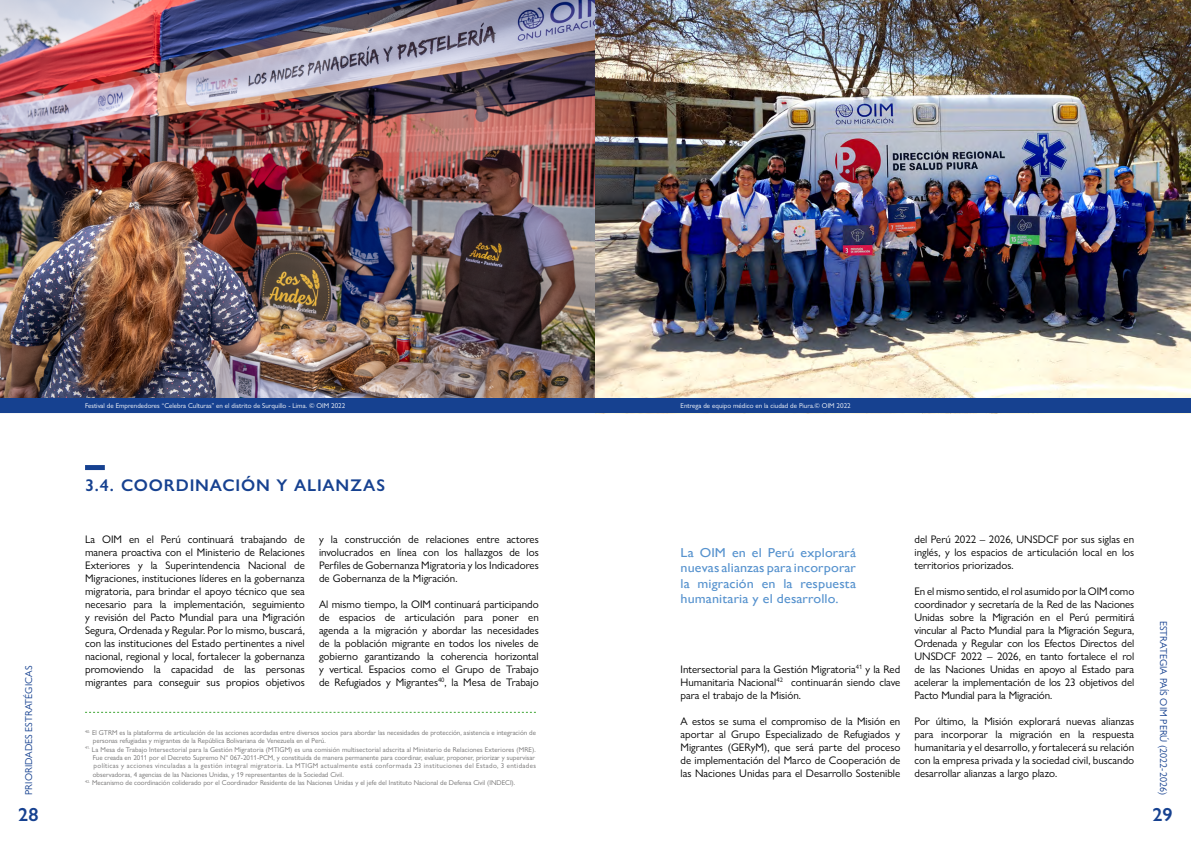
<style>
.page{position:relative;width:1191px;height:842px;background:#fff}
.page>*{position:absolute;margin:0;border:0;box-sizing:border-box;transform-origin:0 0}
.t1{font:600 19px "Gill Sans Nova";color:#164190}
.t2{font:600 17px "Gill Sans Nova";letter-spacing:.05em;color:#164190}
.t3{font:500 12.9px/15.5px "Gill Sans Nova";letter-spacing:.01em;color:#5692ce;text-align:justify;scale:1.08 1}
.t4{font:11px/13px "Gill Sans Nova";color:#000;text-align:justify}
.t5{font:10px "Gill Sans Nova";color:#164190}
.t6{font:7px/8.4px "Gill Sans Nova";color:#706f6f}
.t7{font:7px "Gill Sans Nova";color:#fff}
</style>
<div class="page">
<div style="left:85px;top:465px;width:20px;height:5px;background:#164190"></div>
<img style="left:0;top:0;width:595px;height:398px">
<div style="left:0;top:398px;width:595px;height:15px;background:#164190"></div>
<svg style="left:85px;top:712px;width:451px;height:1px"></svg>
<img style="left:595px;top:0;width:596px;height:398px">
<div style="left:595px;top:398px;width:596px;height:15px;background:#164190"></div>
<p class="t7" style="left:85px;top:402px;width:262px">Festival de Emprendedores “Celebra Culturas” en el distrito de Surquillo - Lima. © OIM 2022</p>
<p class="t7" style="left:680px;top:402px;width:172px">Entrega de equipo médico en la ciudad de Piura.© OIM 2022</p>
<p class="t5" style="left:23px;top:795px;width:130px;rotate:-90deg">PRIORIDADES ESTRATÉGICAS</p>
<h2 class="t2" style="left:85px;top:475px;width:301px">3.4. COORDINACIÓN Y ALIANZAS</h2>
<p class="t4" style="left:85px;top:533px;width:221px">La OIM en el Perú continuará trabajando de manera proactiva con el Ministerio de Relaciones Exteriores y la Superintendencia Nacional de Migraciones, instituciones líderes en la gobernanza migratoria, para brindar el apoyo técnico que sea necesario para la implementación, seguimiento y revisión del Pacto Mundial para una Migración Segura, Ordenada y Regular. Por lo mismo, buscará, con las instituciones del Estado pertinentes a nivel nacional, regional y local, fortalecer la gobernanza promoviendo la capacidad de las personas migrantes para conseguir sus propios objetivos</p>
<p class="t4" style="left:319px;top:533px;width:221px">y la construcción de relaciones entre actores involucrados en línea con los hallazgos de los Perfiles de Gobernanza Migratoria y los Indicadores de Gobernanza de la Migración.</p>
<p class="t4" style="left:319px;top:598px;width:221px">Al mismo tiempo, la OIM continuará participando de espacios de articulación para poner en agenda a la migración y abordar las necesidades de la población migrante en todos los niveles de gobierno garantizando la coherencia horizontal y vertical. Espacios como el Grupo de Trabajo de Refugiados y Migrantes<sup>40</sup>, la Mesa de Trabajo</p>
<p class="t6" style="left:93px;top:728px;width:444px;text-indent:-8px"><sup>40.</sup> El GTRM es la plataforma de articulación de las acciones acordadas entre diversos socios para abordar las necesidades de protección, asistencia e integración de personas refugiadas y migrantes de la República Bolivariana de Venezuela en el Perú.</p>
<p class="t6" style="left:93px;top:745px;width:444px;text-indent:-8px"><sup>41.</sup> La Mesa de Trabajo Intersectorial para la Gestión Migratoria (MTIGM) es una comisión multisectorial adscrita al Ministerio de Relaciones Exteriores (MRE).<br>Fue creada en 2011 por el Decreto Supremo N° 067-2011-PCM, y constituida de manera permanente para coordinar, evaluar, proponer, priorizar y supervisar políticas y acciones vinculadas a la gestión integral migratoria. La MTIGM actualmente está conformada 23 instituciones del Estado, 3 entidades observadoras, 4 agencias de las Naciones Unidas, y 19 representantes de la Sociedad Civil.</p>
<p class="t6" style="left:85px;top:779px;width:431px"><sup>42.</sup> Mecanismo de coordinación coliderado por el Coordinador Residente de las Naciones Unidas y el jefe del Instituto Nacional de Defensa Civil (INDECI).</p>
<p class="t3" style="left:680px;top:545px;width:164px">La OIM en el Perú explorará nuevas alianzas para incorporar la migración en la respuesta humanitaria y el desarrollo.</p>
<p class="t4" style="left:680px;top:663px;width:221px">Intersectorial para la Gestión Migratoria<sup>41</sup> y la Red Humanitaria Nacional<sup>42</sup> continuarán siendo clave para el trabajo de la Misión.</p>
<p class="t4" style="left:680px;top:715px;width:221px">A estos se suma el compromiso de la Misión en aportar al Grupo Especializado de Refugiados y Migrantes (GERyM), que será parte del proceso de implementación del Marco de Cooperación de las Naciones Unidas para el Desarrollo Sostenible</p>
<p class="t4" style="left:914px;top:533px;width:221px">del Perú 2022 – 2026, UNSDCF por sus siglas en inglés, y los espacios de articulación local en los territorios priorizados.</p>
<p class="t4" style="left:914px;top:585px;width:221px">En el mismo sentido, el rol asumido por la OIM como coordinador y secretaría de la Red de las Naciones Unidas sobre la Migración en el Perú permitirá vincular al Pacto Mundial para la Migración Segura, Ordenada y Regular con los Efectos Directos del UNSDCF 2022 – 2026, en tanto fortalece el rol de las Naciones Unidas en apoyo al Estado para acelerar la implementación de los 23 objetivos del Pacto Mundial para la Migración.</p>
<p class="t4" style="left:914px;top:715px;width:221px">Por último, la Misión explorará nuevas alianzas para incorporar la migración en la respuesta humanitaria y el desarrollo, y fortalecerá su relación con la empresa privada y la sociedad civil, buscando desarrollar alianzas a largo plazo.</p>
<p class="t5" style="left:1169px;top:621px;width:175px;rotate:90deg">ESTRATEGIA PAÍS OIM PERÚ (2022-2026)</p>
<h1 class="t1" style="left:18px;top:803px;width:22px">28</h1>
<h1 class="t1" style="left:1152px;top:803px;width:22px">29</h1>
</div>
